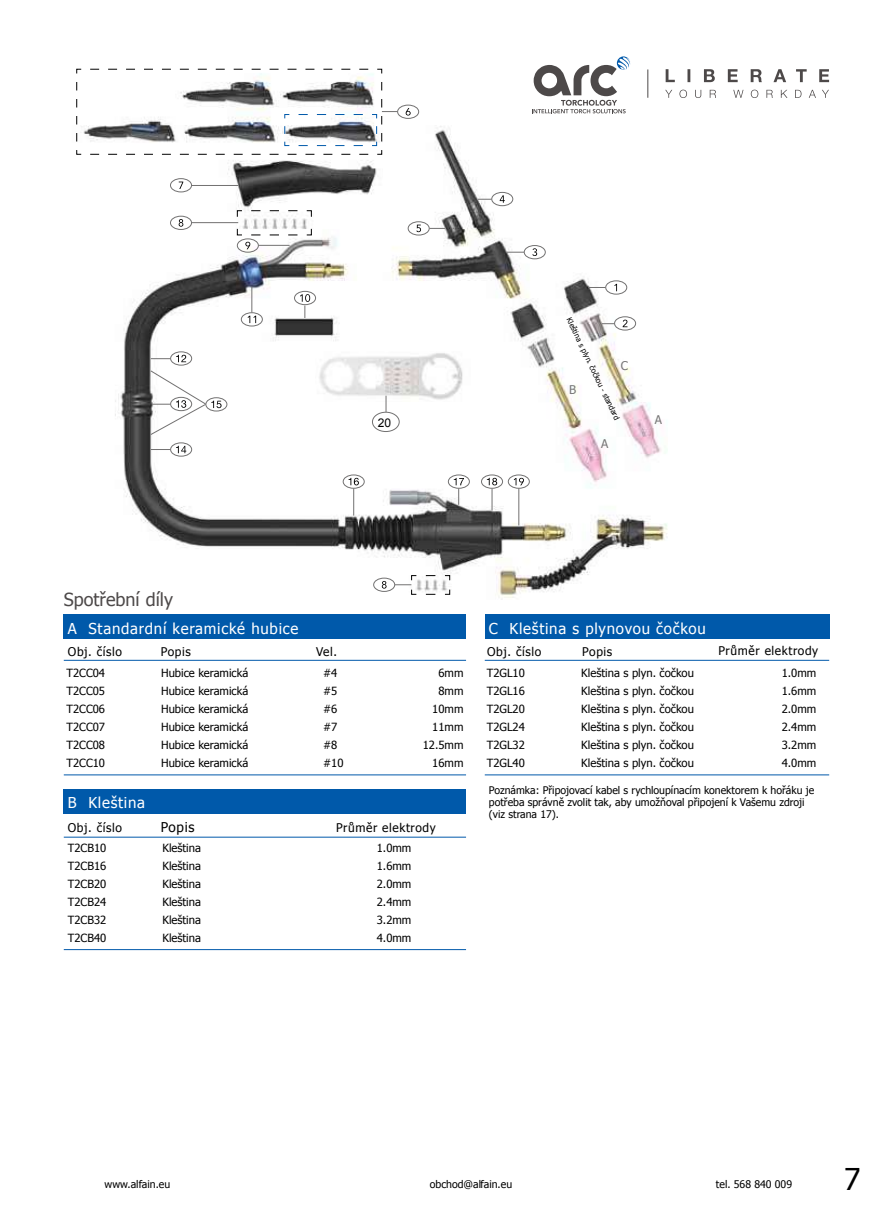
<style>
.page{position:relative;width:893px;height:1225px;background:#fff}
.page>*{position:absolute;margin:0;border:0;box-sizing:border-box;transform-origin:0 0}
.t1{font:30px "Tahoma";color:#000}
.t2{font:18px "Tahoma";color:#4d4949}
.t3{font:15px "Tahoma";letter-spacing:.05em;color:#fff}
.t4{font:13.5px "Tahoma";color:#000}
.t5{font:12px "Tahoma";letter-spacing:.05em;color:#000}
.t6{font:12px "Tahoma";color:#777676}
.t7{font:12px "Arial";color:#000}
.t8{font:11.25px/18px "Tahoma";color:#000;text-align:justify}
.t9{font:10.5px/12px "Tahoma";color:#000}
.t10{font:7.5px "Tahoma";color:#000}
</style>
<div class="page">
<img style="left:76px;top:63px;width:753px;height:535px">
<svg style="left:507px;top:252px;width:17px;height:1px"></svg>
<svg style="left:478px;top:199px;width:14px;height:1px"></svg>
<div style="left:605px;top:281px;width:22px;height:13px;border:1px solid #727171;border-radius:50%"></div>
<svg style="left:614px;top:284px;width:3px;height:7px"></svg>
<svg style="left:602px;top:323px;width:12px;height:1px"></svg>
<svg style="left:588px;top:287px;width:17px;height:1px"></svg>
<div style="left:614px;top:316px;width:22px;height:14px;border:1px solid #727171;border-radius:50%"></div>
<svg style="left:623px;top:320px;width:4px;height:7px"></svg>
<svg style="left:429px;top:228px;width:16px;height:1px"></svg>
<div style="left:524px;top:245px;width:21px;height:14px;border:1px solid #727171;border-radius:50%"></div>
<svg style="left:532px;top:248px;width:5px;height:8px"></svg>
<hr style="left:192px;top:185px;width:46px;height:1px;background:#727171">
<div style="left:408px;top:221px;width:21px;height:14px;border:1px solid #727171;border-radius:50%"></div>
<svg style="left:416px;top:225px;width:5px;height:7px"></svg>
<div style="left:397px;top:105px;width:22px;height:14px;border:1px solid #727171;border-radius:50%"></div>
<svg style="left:406px;top:108px;width:5px;height:7px"></svg>
<div style="left:170px;top:216px;width:22px;height:14px;border:1px solid #727171;border-radius:50%"></div>
<svg style="left:179px;top:219px;width:4px;height:8px"></svg>
<div style="left:373px;top:578px;width:22px;height:13px;border:1px solid #727171;border-radius:50%"></div>
<svg style="left:382px;top:581px;width:5px;height:7px"></svg>
<div style="left:237px;top:239px;width:22px;height:13px;border:1px solid #727171;border-radius:50%"></div>
<svg style="left:245px;top:242px;width:5px;height:7px"></svg>
<svg style="left:300px;top:294px;width:10px;height:24px"></svg>
<div style="left:294px;top:291px;width:22px;height:14px;border:1px solid #727171;border-radius:50%"></div>
<div style="left:241px;top:312px;width:22px;height:14px;border:1px solid #727171;border-radius:50%"></div>
<svg style="left:248px;top:287px;width:8px;height:36px"></svg>
<div style="left:170px;top:352px;width:22px;height:13px;border:1px solid #727171;border-radius:50%"></div>
<svg style="left:176px;top:355px;width:10px;height:7px"></svg>
<div style="left:170px;top:443px;width:22px;height:13px;border:1px solid #727171;border-radius:50%"></div>
<svg style="left:176px;top:446px;width:10px;height:7px"></svg>
<svg style="left:151px;top:358px;width:19px;height:1px"></svg>
<svg style="left:151px;top:449px;width:19px;height:1px"></svg>
<div style="left:206px;top:397px;width:21px;height:14px;border:1px solid #727171;border-radius:50%"></div>
<svg style="left:150px;top:370px;width:72px;height:65px"></svg>
<div style="left:343px;top:475px;width:21px;height:13px;border:1px solid #727171;border-radius:50%"></div>
<svg style="left:348px;top:478px;width:11px;height:37px"></svg>
<div style="left:448px;top:475px;width:22px;height:13px;border:1px solid #727171;border-radius:50%"></div>
<svg style="left:454px;top:478px;width:10px;height:27px"></svg>
<hr style="left:519px;top:488px;width:1px;height:37px;background:#727171">
<div style="left:508px;top:475px;width:21px;height:13px;border:1px solid #727171;border-radius:50%"></div>
<svg style="left:514px;top:478px;width:10px;height:7px"></svg>
<div style="left:481px;top:475px;width:22px;height:13px;border:1px solid #727171;border-radius:50%"></div>
<svg style="left:487px;top:478px;width:10px;height:32px"></svg>
<div style="left:492px;top:192px;width:21px;height:14px;border:1px solid #727171;border-radius:50%"></div>
<svg style="left:500px;top:195px;width:5px;height:8px"></svg>
<svg style="left:76px;top:69px;width:321px;height:86px"></svg>
<svg style="left:237px;top:210px;width:75px;height:26px"></svg>
<hr style="left:192px;top:222px;width:46px;height:1px;background:#727171">
<div style="left:170px;top:178px;width:22px;height:14px;border:1px solid #727171;border-radius:50%"></div>
<svg style="left:179px;top:182px;width:4px;height:7px"></svg>
<hr style="left:259px;top:245px;width:31px;height:1px;background:#727171">
<svg style="left:395px;top:575px;width:55px;height:20px"></svg>
<div style="left:372px;top:412px;width:27px;height:20px;border:1px solid #727171;border-radius:50%"></div>
<img style="left:316px;top:351px;width:156px;height:51px">
<svg style="left:386px;top:396px;width:1px;height:16px"></svg>
<hr style="left:64px;top:660px;width:402px;height:1px;background:#0059aa">
<hr style="left:64px;top:837px;width:402px;height:1px;background:#0059aa">
<hr style="left:485px;top:660px;width:344px;height:1px;background:#0059aa">
<hr style="left:64px;top:774px;width:402px;height:1px;background:#0059aa">
<hr style="left:64px;top:949px;width:402px;height:1px;background:#0059aa">
<hr style="left:485px;top:774px;width:344px;height:1px;background:#0059aa">
<div style="left:64px;top:614px;width:402px;height:25px;background:#0059aa"></div>
<div style="left:64px;top:789px;width:402px;height:25px;background:#0059aa"></div>
<div style="left:485px;top:614px;width:344px;height:25px;background:#0059aa"></div>
<svg style="left:665px;top:90px;width:164px;height:8px"></svg>
<svg style="left:666px;top:69px;width:163px;height:13px"></svg>
<svg style="left:648px;top:69px;width:1px;height:29px"></svg>
<svg style="left:532px;top:56px;width:98px;height:57px"></svg>
<h2 class="t2" style="left:64px;top:587px;width:111px">Spotřební díly</h2>
<p class="t7" style="left:378px;top:415px;width:15px">20</p>
<p class="t10" style="left:573px;top:316px;width:114px;rotate:64deg">Kleština s plyn. čočkou - standard</p>
<p class="t6" style="left:601px;top:435px;width:9px">A</p>
<p class="t6" style="left:621px;top:357px;width:8px">C</p>
<p class="t6" style="left:569px;top:381px;width:9px">B</p>
<p class="t6" style="left:655px;top:412px;width:9px">A</p>
<h3 class="t3" style="left:68px;top:618px;width:232px">A Standardní keramické hubice</h3>
<h3 class="t3" style="left:489px;top:618px;width:218px">C Kleština s plynovou čočkou</h3>
<p class="t8" style="left:487px;top:663px;width:71px">T2GL10 K</p>
<p class="t8" style="left:588px;top:663px;width:108px">leština s plyn. čočkou</p>
<p class="t8" style="left:487px;top:681px;width:71px">T2GL16 K</p>
<p class="t8" style="left:588px;top:681px;width:108px">leština s plyn. čočkou</p>
<p class="t8" style="left:487px;top:699px;width:71px">T2GL20 K</p>
<p class="t8" style="left:588px;top:699px;width:108px">leština s plyn. čočkou</p>
<p class="t8" style="left:487px;top:717px;width:71px">T2GL24 K</p>
<p class="t8" style="left:588px;top:717px;width:108px">leština s plyn. čočkou</p>
<p class="t8" style="left:487px;top:735px;width:71px">T2GL32 K</p>
<p class="t8" style="left:588px;top:735px;width:108px">leština s plyn. čočkou</p>
<p class="t8" style="left:487px;top:753px;width:71px">T2GL40 K</p>
<p class="t8" style="left:588px;top:753px;width:108px">leština s plyn. čočkou</p>
<p class="t5" style="left:68px;top:643px;width:56px">Obj. číslo</p>
<p class="t5" style="left:161px;top:643px;width:31px">Popis</p>
<p class="t5" style="left:316px;top:643px;width:23px">Vel.</p>
<p class="t5" style="left:487px;top:643px;width:56px">Obj. číslo</p>
<p class="t5" style="left:582px;top:643px;width:31px">Popis</p>
<p class="t5" style="left:718px;top:643px;width:101px">Průměr elektrody</p>
<p class="t8" style="left:67px;top:663px;width:71px">T2CC04 H</p>
<p class="t8" style="left:169px;top:663px;width:81px">ubice keramická</p>
<p class="t8" style="left:323px;top:663px;width:16px">#4</p>
<p class="t8" style="left:67px;top:681px;width:71px">T2CC05 H</p>
<p class="t8" style="left:169px;top:681px;width:81px">ubice keramická</p>
<p class="t8" style="left:323px;top:681px;width:16px">#5</p>
<p class="t8" style="left:67px;top:699px;width:71px">T2CC06 H</p>
<p class="t8" style="left:169px;top:699px;width:81px">ubice keramická</p>
<p class="t8" style="left:323px;top:699px;width:16px">#6</p>
<p class="t8" style="left:67px;top:717px;width:71px">T2CC07 H</p>
<p class="t8" style="left:169px;top:717px;width:81px">ubice keramická</p>
<p class="t8" style="left:323px;top:717px;width:16px">#7</p>
<p class="t8" style="left:67px;top:735px;width:71px">T2CC08 H</p>
<p class="t8" style="left:169px;top:735px;width:81px">ubice keramická</p>
<p class="t8" style="left:323px;top:735px;width:16px">#8</p>
<p class="t8" style="left:67px;top:753px;width:71px">T2CC10 H</p>
<p class="t8" style="left:169px;top:753px;width:81px">ubice keramická</p>
<p class="t8" style="left:323px;top:753px;width:22px">#10</p>
<p class="t8" style="left:782px;top:663px;width:36px">1.0mm 1.6mm 2.0mm 2.4mm 3.2mm 4.0mm</p>
<p class="t8" style="left:423px;top:663px;width:42px;text-align:right">6mm<br>8mm<br>10mm<br>11mm<br>12.5mm<br>16mm</p>
<h3 class="t3" style="left:68px;top:792px;width:79px">B Kleština</h3>
<p class="t5" style="left:68px;top:819px;width:56px">Obj. číslo</p>
<p class="t4" style="left:161px;top:818px;width:35px">Popis</p>
<p class="t5" style="left:336px;top:819px;width:101px">Průměr elektrody</p>
<p class="t8" style="left:68px;top:839px;width:71px">T2CB10 K</p>
<p class="t8" style="left:169px;top:839px;width:34px">leština</p>
<p class="t8" style="left:68px;top:857px;width:71px">T2CB16 K</p>
<p class="t8" style="left:169px;top:857px;width:34px">leština</p>
<p class="t8" style="left:68px;top:875px;width:71px">T2CB20 K</p>
<p class="t8" style="left:169px;top:875px;width:34px">leština</p>
<p class="t8" style="left:68px;top:893px;width:71px">T2CB24 K</p>
<p class="t8" style="left:169px;top:893px;width:34px">leština</p>
<p class="t8" style="left:68px;top:911px;width:71px">T2CB32 K</p>
<p class="t8" style="left:169px;top:911px;width:34px">leština</p>
<p class="t8" style="left:68px;top:929px;width:71px">T2CB40 K</p>
<p class="t8" style="left:169px;top:929px;width:34px">leština</p>
<p class="t8" style="left:377px;top:839px;width:36px">1.0mm 1.6mm 2.0mm 2.4mm 3.2mm 4.0mm</p>
<p class="t9" style="left:489px;top:783px;width:327px">Poznámka: Připojovací kabel s rychloupínacím konektorem k hořáku je potřeba správně zvolit tak, aby umožňoval připojení k Vašemu zdroji (viz strana 17).</p>
<p class="t9" style="left:105px;top:1177px;width:67px">www.alfain.eu</p>
<p class="t9" style="left:430px;top:1177px;width:84px">obchod@alfain.eu</p>
<p class="t9" style="left:716px;top:1177px;width:78px">tel. 568 840 009</p>
<h1 class="t1" style="left:844px;top:1158px;width:18px">7</h1>
</div>
